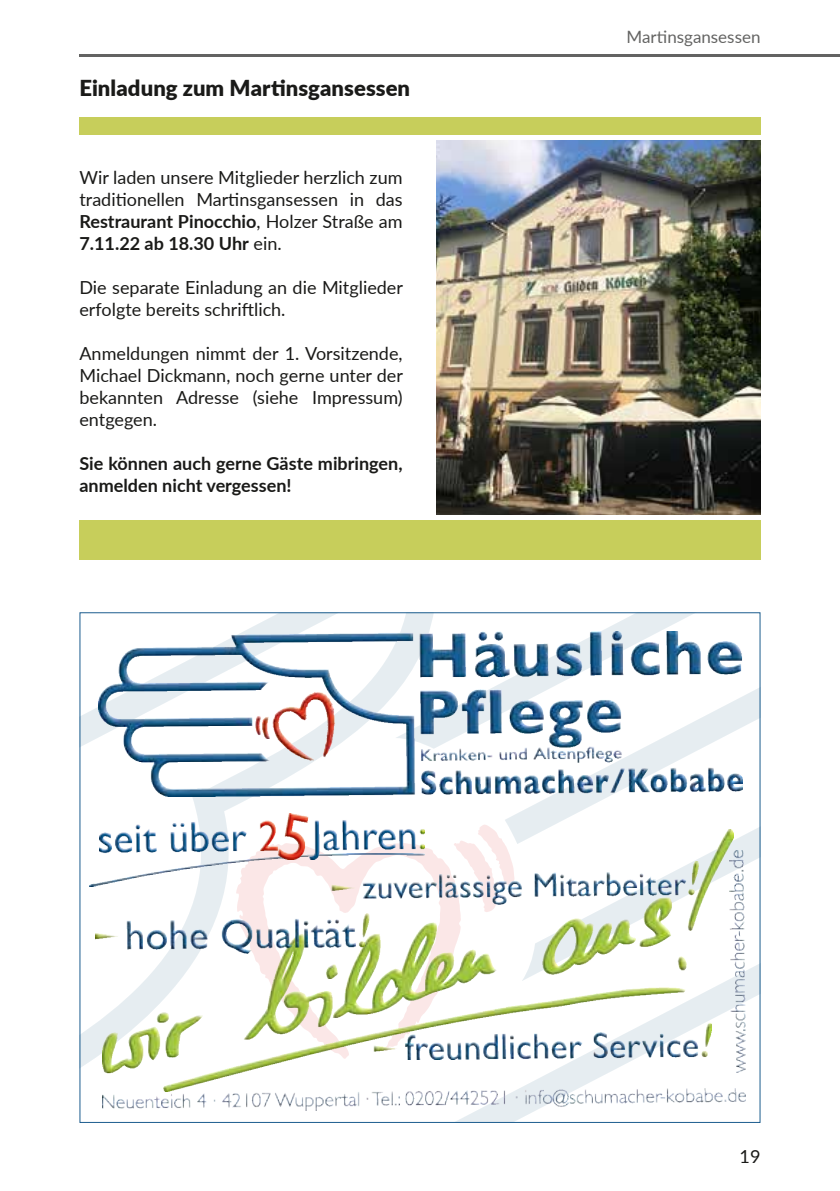
<style>
.page{position:relative;width:840px;height:1191px;background:#fff}
.page>*{position:absolute;margin:0;border:0;box-sizing:border-box;transform-origin:0 0}
.t1{font:900 22px "Lato";letter-spacing:.005em;color:#1a1a18}
.t2{font:18px/22px "Lato";color:#1a1a18;text-align:justify}
.t3{font:700 18px/22px "Lato";color:#1a1a18}
.t4{font:17px "Lato";color:#636362}
.s1{font-weight:700}
</style>
<div class="page">
<div style="left:79px;top:118px;width:681px;height:17px;background:#c7ce5b"></div>
<div style="left:79px;top:520px;width:681px;height:40px;background:#c7ce5b"></div>
<svg style="left:81px;top:614px;width:677px;height:507px"></svg>
<img style="left:102px;top:829px;width:630px;height:259px">
<img style="left:102px;top:1088px;width:643px;height:22px">
<img style="left:98px;top:631px;width:644px;height:166px">
<img style="left:90px;top:853px;width:334px;height:33px">
<img style="left:100px;top:814px;width:324px;height:45px">
<img style="left:95px;top:861px;width:616px;height:198px">
<img style="left:729px;top:850px;width:16px;height:222px">
<hr style="left:79px;top:54px;width:760px;height:3px;background:#636362">
<img style="left:436px;top:140px;width:323px;height:375px">
<p class="t1" style="left:79px;top:71px;width:332px">Einladung zum Martinsgansessen</p>
<p class="t2" style="left:79px;top:165px;width:324px">Wir laden unsere Mitglieder herzlich zum traditionellen Martinsgansessen in das <span class="s1">Restraurant Pinocchio</span>, Holzer Straße am <span class="s1">7.11.22 ab 18.30 Uhr</span> ein.</p>
<p class="t2" style="left:79px;top:275px;width:325px">Die separate Einladung an die Mitglieder erfolgte bereits schriftlich.</p>
<p class="t2" style="left:79px;top:341px;width:325px">Anmeldungen nimmt der 1. Vorsitzende, Michael Dickmann, noch gerne unter der bekannten Adresse (siehe Impressum) entgegen.</p>
<p class="t3" style="left:79px;top:451px;width:324px">Sie können auch gerne Gäste mibringen, anmelden nicht vergessen!</p>
<p class="t4" style="left:626px;top:25px;width:135px">Martinsgansessen</p>
<p class="t2" style="left:739px;top:1144px;width:22px">19</p>
</div>
